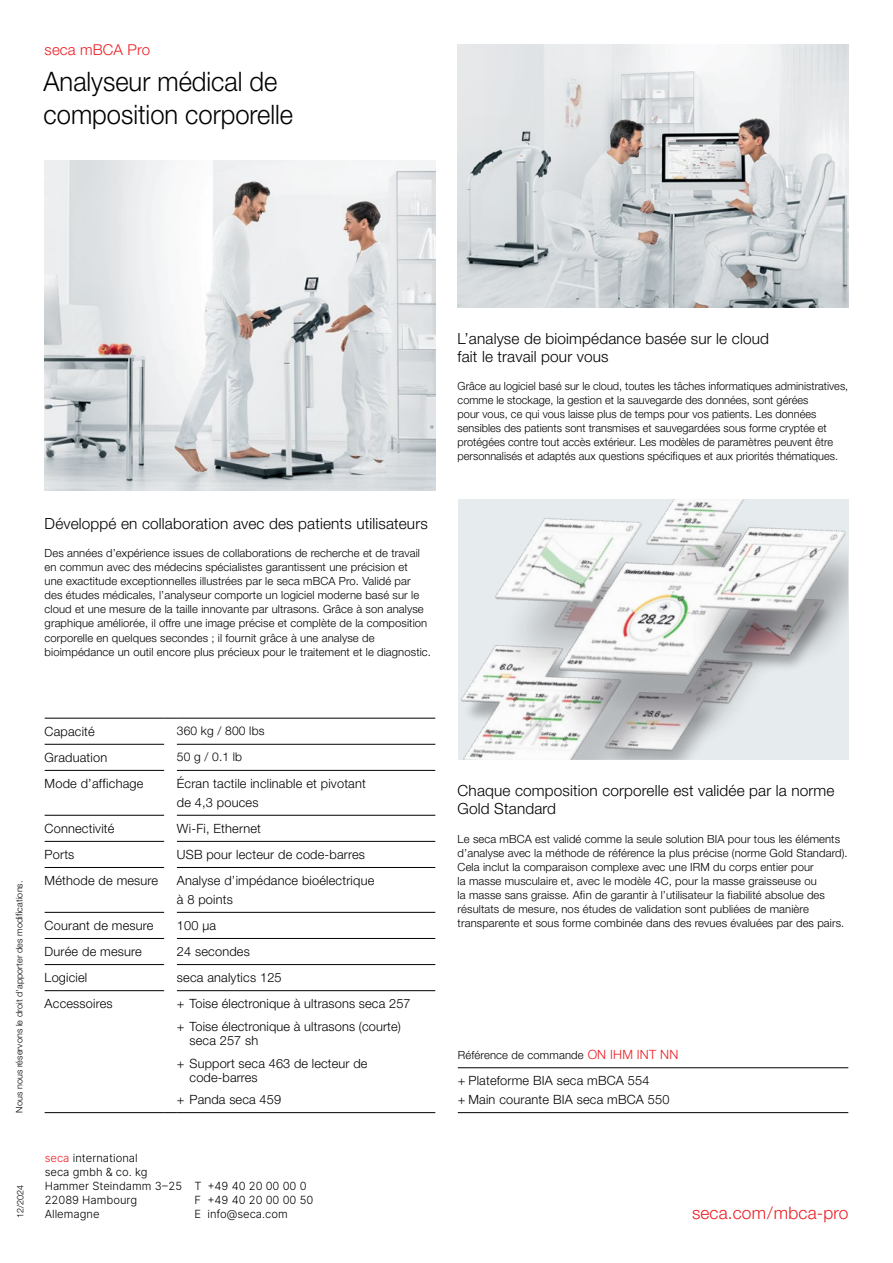
<style>
.page{position:relative;width:893px;height:1263px;background:#fff}
.page>*{position:absolute;margin:0;border:0;box-sizing:border-box;transform-origin:0 0}
.t1{font:300 26.85px/32.8px "secaglobal";color:#000;scale:.95 1}
.t2{font:300 17.25px "secaglobal";letter-spacing:.01em;color:#ed1d24}
.t3{font:300 15.3px/18px "secaglobal";letter-spacing:.01em;color:#000}
.t4{font:300 15px "secaglobal";letter-spacing:.01em;color:#ed1d24}
.t5{font:300 12.75px/18.8px "secaglobal";letter-spacing:.015em;color:#000}
.t6{font:300 12px "secaglobal";letter-spacing:.015em;color:#000}
.t7{font:300 11.25px/14.1px "secaglobal";letter-spacing:.01em;color:#000}
.t8{font:300 11.25px/14.1px "Inter";color:#000}
.t9{font:300 9px "secaglobal";letter-spacing:.01em;color:#000}
.s1{color:#ed1d24}
.s2{font-size:12.75px;color:#ed1d24}
</style>
<div class="page">
<hr style="left:458px;top:1067px;width:390px;height:1px;background:#000">
<hr style="left:458px;top:1112px;width:390px;height:1px;background:#000">
<hr style="left:45px;top:744px;width:119px;height:1px;background:#000">
<hr style="left:177px;top:744px;width:258px;height:1px;background:#000">
<hr style="left:45px;top:770px;width:119px;height:1px;background:#000">
<hr style="left:177px;top:770px;width:258px;height:1px;background:#000">
<hr style="left:45px;top:815px;width:119px;height:1px;background:#000">
<hr style="left:177px;top:815px;width:258px;height:1px;background:#000">
<hr style="left:45px;top:841px;width:119px;height:1px;background:#000">
<hr style="left:177px;top:841px;width:258px;height:1px;background:#000">
<hr style="left:45px;top:867px;width:119px;height:1px;background:#000">
<hr style="left:177px;top:867px;width:258px;height:1px;background:#000">
<hr style="left:45px;top:912px;width:119px;height:1px;background:#000">
<hr style="left:177px;top:912px;width:258px;height:1px;background:#000">
<hr style="left:45px;top:938px;width:119px;height:1px;background:#000">
<hr style="left:177px;top:938px;width:258px;height:1px;background:#000">
<hr style="left:45px;top:964px;width:119px;height:1px;background:#000">
<hr style="left:177px;top:964px;width:258px;height:1px;background:#000">
<hr style="left:45px;top:990px;width:119px;height:1px;background:#000">
<hr style="left:177px;top:990px;width:258px;height:1px;background:#000">
<hr style="left:45px;top:1112px;width:119px;height:1px;background:#000">
<svg style="left:164px;top:1112px;width:13px;height:1px"></svg>
<hr style="left:177px;top:1112px;width:258px;height:1px;background:#000">
<hr style="left:45px;top:718px;width:119px;height:1px;background:#000">
<svg style="left:164px;top:718px;width:13px;height:1px"></svg>
<hr style="left:177px;top:718px;width:258px;height:1px;background:#000">
<img style="left:458px;top:499px;width:390px;height:261px">
<img style="left:45px;top:161px;width:390px;height:329px">
<img style="left:458px;top:45px;width:390px;height:262px">
<h3 class="t4" style="left:45px;top:41px;width:107px">seca mBCA Pro</h3>
<h1 class="t1" style="left:44px;top:66px;width:264px">Analyseur médical de composition corporelle</h1>
<h3 class="t3" style="left:45px;top:515px;width:385px">Développé en collaboration avec des patients utilisateurs</h3>
<p class="t7" style="left:45px;top:546px;width:388px">Des années d’expérience issues de collaborations de recherche et de travail en commun avec des médecins spécialistes garantissent une précision et<br>une exactitude exceptionnelles illustrées par le seca mBCA Pro. Validé par des études médicales, l’analyseur comporte un logiciel moderne basé sur le cloud et une mesure de la taille innovante par ultrasons. Grâce à son analyse graphique améliorée, il offre une image précise et complète de la composition corporelle en quelques secondes ; il fournit grâce à une analyse de bioimpédance un outil encore plus précieux pour le traitement et le diagnostic.</p>
<p class="t9" style="left:14px;top:1113px;width:234px;rotate:-90deg">Nous nous réservons le droit d'apporter des modifications.</p>
<p class="t9" style="left:15px;top:1218px;width:35px;rotate:-90deg">12/2024</p>
<p class="t5" style="left:45px;top:722px;width:52px">Capacité</p>
<p class="t6" style="left:177px;top:724px;width:89px">360 kg / 800 lbs</p>
<p class="t5" style="left:45px;top:748px;width:64px">Graduation</p>
<p class="t6" style="left:177px;top:750px;width:67px">50 g / 0.1 lb</p>
<p class="t5" style="left:45px;top:774px;width:100px">Mode d’affichage</p>
<p class="t5" style="left:177px;top:774px;width:191px">Écran tactile inclinable et pivotant de 4,3 pouces</p>
<p class="t5" style="left:45px;top:819px;width:71px">Connectivité</p>
<p class="t5" style="left:177px;top:819px;width:86px">Wi-Fi, Ethernet</p>
<p class="t5" style="left:45px;top:845px;width:31px">Ports</p>
<p class="t5" style="left:177px;top:845px;width:190px">USB pour lecteur de code-barres</p>
<p class="t5" style="left:45px;top:871px;width:115px">Méthode de mesure</p>
<p class="t5" style="left:177px;top:871px;width:199px">Analyse d’impédance bioélectrique à 8 points</p>
<p class="t5" style="left:45px;top:916px;width:110px">Courant de mesure</p>
<p class="t5" style="left:177px;top:916px;width:41px">100 µa</p>
<p class="t5" style="left:45px;top:942px;width:99px">Durée de mesure</p>
<p class="t5" style="left:177px;top:942px;width:75px">24 secondes</p>
<p class="t5" style="left:45px;top:968px;width:44px">Logiciel</p>
<p class="t5" style="left:177px;top:968px;width:106px">seca analytics 125</p>
<p class="t5" style="left:45px;top:994px;width:70px">Accessoires</p>
<p class="t5" style="left:177px;top:993px;width:235px;line-height:22.5px">+ Toise électronique à ultrasons seca 257 + Toise électronique à ultrasons (courte)</p>
<p class="t5" style="left:177px;top:1029px;width:192px;line-height:22.5px;text-indent:13px">seca 257 sh<br>+ Support seca 463 de lecteur de</p>
<p class="t5" style="left:177px;top:1066px;width:106px;line-height:22.5px;text-indent:13px">code-barres<br>+ Panda seca 459</p>
<p class="t8" style="left:45px;top:1151px;width:139px"><span class="s1">seca</span> international<br>seca gmbh &amp; co. kg<br>Hammer Steindamm 3–25<br>22089 Hambourg<br>Allemagne</p>
<p class="t8" style="left:195px;top:1179px;width:120px">T +49 40 20 00 00 0<br>F +49 40 20 00 00 50<br>E info@seca.com</p>
<h3 class="t3" style="left:458px;top:329px;width:313px">L’analyse de bioimpédance basée sur le cloud fait le travail pour vous</h3>
<p class="t7" style="left:458px;top:379px;width:392px">Grâce au logiciel basé sur le cloud, toutes les tâches informatiques administratives, comme le stockage, la gestion et la sauvegarde des données, sont gérées<br>pour vous, ce qui vous laisse plus de temps pour vos patients. Les données sensibles des patients sont transmises et sauvegardées sous forme cryptée et protégées contre tout accès extérieur. Les modèles de paramètres peuvent être personnalisés et adaptés aux questions spécifiques et aux priorités thématiques.</p>
<h3 class="t3" style="left:458px;top:782px;width:378px">Chaque composition corporelle est validée par la norme<br>Gold Standard</h3>
<p class="t7" style="left:458px;top:831px;width:391px">Le seca mBCA est validé comme la seule solution BIA pour tous les éléments d’analyse avec la méthode de référence la plus précise (norme Gold Standard).<br>Cela inclut la comparaison complexe avec une IRM du corps entier pour<br>la masse musculaire et, avec le modèle 4C, pour la masse graisseuse ou<br>la masse sans graisse. Afin de garantir à l’utilisateur la fiabilité absolue des résultats de mesure, nos études de validation sont publiées de manière transparente et sous forme combinée dans des revues évaluées par des pairs.</p>
<p class="t7" style="left:458px;top:1048px;width:222px">Référence de commande <span class="s2">ON IHM INT NN</span></p>
<p class="t5" style="left:458px;top:1071px;width:213px">+ Plateforme BIA seca mBCA 554<br>+ Main courante BIA seca mBCA 550</p>
<h2 class="t2" style="left:692px;top:1202px;width:158px">seca.com/mbca-pro</h2>
</div>
